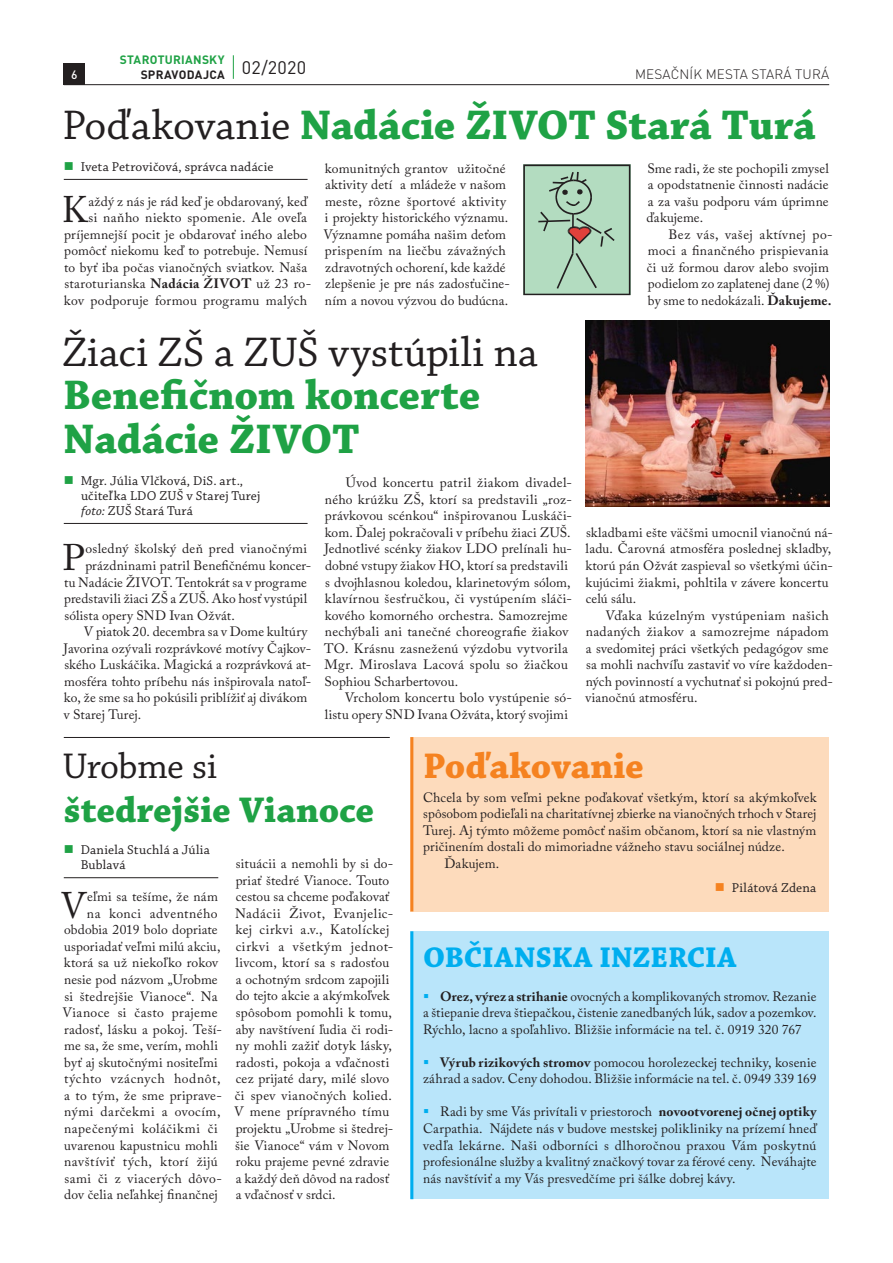
<style>
.page{position:relative;width:893px;height:1263px;background:#fff}
.page>*{position:absolute;margin:0;border:0;box-sizing:border-box;transform-origin:0 0}
.t1{font:700 43.5px/43.5px "Chaparral Pro";color:#1fa245}
.t2{font:43.5px "Chaparral Pro";letter-spacing:.005em;color:#231f20}
.t3{font:700 37.5px "Chaparral Pro";color:#1fa245}
.t4{font:700 37.5px "Chaparral Pro";color:#f58220}
.t5{font:37.5px "Chaparral Pro";letter-spacing:-.015em;color:#231f20}
.t6{font:36.75px "Adobe Caslon Pro";color:#231f20}
.t7{font:700 30px "Chaparral Pro";color:#00aeef}
.t8{font:13.5px/16.5px "Adobe Caslon Pro";letter-spacing:.015em;color:#231f20}
.t9{font:13.5px/15px "Chaparral Pro";letter-spacing:.02em;color:#231f20}
.t10{font:13.5px "Adobe Caslon Pro";letter-spacing:.04em;color:#231f20}
.t11{font:13.5px "Adobe Caslon Pro";letter-spacing:.035em;color:#231f20}
.t12{font:300 13.5px "DIN Pro";letter-spacing:.01em;color:#231f20}
.t13{font:700 12px/14.4px "DIN Pro";letter-spacing:.02em;color:#1fa245}
.t14{font:500 12px "DIN Pro";color:#fff}
.s1{color:#231f20}
.s2{font-weight:400;color:#231f20}
.s3{color:#1fa245}
.s4{font-weight:700}
.s5{font-style:italic}
.s6{color:#f58220}
.s7{color:#00aeef}
</style>
<div class="page">
<div style="left:64px;top:64px;width:21px;height:21px;background:#231f20"></div>
<hr style="left:64px;top:84px;width:765px;height:1px;background:#231f20">
<svg style="left:233px;top:55px;width:1px;height:24px"></svg>
<div style="left:410px;top:931px;width:419px;height:268px;background:#b9e5fa"></div>
<hr style="left:64px;top:877px;width:154px;height:1px;background:#231f20">
<hr style="left:64px;top:179px;width:244px;height:1px;background:#231f20">
<hr style="left:64px;top:523px;width:244px;height:1px;background:#231f20">
<div style="left:410px;top:737px;width:419px;height:174px;background:#fddbbc"></div>
<hr style="left:410px;top:737px;width:3px;height:174px;background:#f58220">
<hr style="left:410px;top:931px;width:3px;height:268px;background:#00aeef">
<hr style="left:64px;top:737px;width:326px;height:1px;background:#231f20">
<img style="left:585px;top:320px;width:244px;height:186px">
<svg style="left:523px;top:164px;width:107px;height:131px;background:#a4c6ad"></svg>
<p class="t13" style="left:141px;top:52px;width:167px;text-indent:-21px">STAROTURIANSKY<br><span class="s1">SPRAVODAJCA</span> <sup>02/2020</sup></p>
<p class="t14" style="left:71px;top:67px;width:8px">6</p>
<p class="t12" style="left:635px;top:65px;width:195px">MESAČNÍK MESTA STARÁ TURÁ</p>
<h1 class="t1" style="left:62px;top:104px;width:755px"><span class="s2">Poďakovanie</span> Nadácie ŽIVOT Stará Turá</h1>
<p class="t9" style="left:64px;top:159px;width:211px"><span class="s3">■</span> Iveta Petrovičová, správca nadácie</p>
<h3 class="t6" style="left:62px;top:188px;width:28px">K</h3>
<p class="t8" style="left:88px;top:193px;width:220px">aždý z nás je rád keď je obdarovaný, keď</p>
<p class="t8" style="left:323px;top:160px;width:188px">komunitných grantov užitočné aktivity detí a mládeže v našom meste, rôzne športové aktivity i projekty historického významu.<br>Významne pomáha našim deťom prispením na liečbu závažných zdravotných ochorení, kde každé zlepšenie je pre nás zadosťučine&shy;ním a novou výzvou do budúcna.</p>
<p class="t8" style="left:646px;top:160px;width:184px;text-align:justify">Sme radi, že ste pochopili zmysel a opodstatnenie činnosti nadácie a za vašu podporu vám úprimne ďakujeme.</p>
<p class="t8" style="left:89px;top:209px;width:220px">si naňho niekto spomenie. Ale oveľa</p>
<p class="t8" style="left:64px;top:226px;width:244px">príjemnejší pocit je obdarovať iného alebo</p>
<p class="t8" style="left:64px;top:242px;width:245px">pomôcť niekomu keď to potrebuje. Nemusí</p>
<p class="t8" style="left:64px;top:259px;width:245px">to byť iba počas vianočných sviatkov. Naša</p>
<p class="t8" style="left:64px;top:276px;width:248px">staroturianska <span class="s4">Nadácia ŽIVOT</span> už 23 ro-</p>
<p class="t8" style="left:64px;top:292px;width:245px">kov podporuje formou programu malých</p>
<p class="t8" style="left:647px;top:226px;width:187px;text-indent:22px">Bez vás, vašej aktívnej po&shy;moci a finančného prispievania či už formou darov alebo svojim podielom zo zaplatenej dane (2 %) by sme to nedokázali. <span class="s4">Ďakujeme.</span></p>
<h1 class="t2" style="left:62px;top:328px;width:477px">Žiaci ZŠ a ZUŠ vystúpili na</h1>
<h1 class="t1" style="left:63px;top:375px;width:419px">Benefičnom koncerte<br>Nadácie ŽIVOT</h1>
<p class="t9" style="left:81px;top:473px;width:181px;text-indent:-17px"><span class="s3">■</span> Mgr. Júlia Vlčková, DiS. art., učiteľka LDO ZUŠ v Starej Turej <span class="s5">foto:</span> ZUŠ Stará Turá</p>
<h3 class="t6" style="left:63px;top:536px;width:24px">P</h3>
<p class="t8" style="left:85px;top:540px;width:223px">osledný školský deň pred vianočnými</p>
<p class="t8" style="left:324px;top:474px;width:249px;text-indent:22px">Úvod koncertu patril žiakom divadel&shy;ného krúžku ZŠ, ktorí sa predstavili „roz&shy;právkovou scénkou“ inšpirovanou Luskáči&shy;kom. Ďalej pokračovali v príbehu žiaci ZUŠ.<br>Jednotlivé scénky žiakov LDO prelínali hu&shy;dobné vstupy žiakov HO, ktorí sa predstavili s dvojhlasnou koledou, klarinetovým sólom, klavírnou šesťručkou, či vystúpením sláči&shy;kového komorného orchestra. Samozrejme nechýbali ani tanečné choreografie žiakov TO. Krásnu zasneženú výzdobu vytvorila Mgr. Miroslava Lacová spolu so žiačkou Sophiou Scharbertovou.</p>
<p class="t8" style="left:325px;top:689px;width:249px;text-align:right">Vrcholom koncertu bolo vystúpenie só&shy;listu opery SND Ivana Ožváta, ktorý svojimi</p>
<p class="t8" style="left:85px;top:557px;width:227px">prázdninami patril Benefičnému koncer-</p>
<p class="t8" style="left:64px;top:574px;width:244px">tu Nadácie ŽIVOT. Tentokrát sa v programe</p>
<p class="t8" style="left:64px;top:590px;width:245px">predstavili žiaci ZŠ a ZUŠ. Ako hosť vystúpil</p>
<p class="t8" style="left:64px;top:607px;width:172px">sólista opery SND Ivan Ožvát.</p>
<p class="t8" style="left:84px;top:623px;width:225px">V piatok 20. decembra sa v Dome kultúry</p>
<p class="t8" style="left:64px;top:640px;width:249px">Javorina ozývali rozprávkové motívy Čajkov-</p>
<p class="t8" style="left:64px;top:656px;width:248px">ského Luskáčika. Magická a rozprávková at-</p>
<p class="t8" style="left:64px;top:673px;width:248px">mosféra tohto príbehu nás inšpirovala natoľ-</p>
<p class="t8" style="left:64px;top:689px;width:245px">ko, že sme sa ho pokúsili priblížiť aj divákom</p>
<p class="t8" style="left:64px;top:706px;width:79px">v Starej Turej.</p>
<p class="t8" style="left:586px;top:524px;width:249px">skladbami ešte väčšmi umocnil vianočnú ná&shy;ladu. Čarovná atmosféra poslednej skladby, ktorú pán Ožvát zaspieval so všetkými účin&shy;kujúcimi žiakmi, pohltila v závere koncertu celú sálu.</p>
<p class="t8" style="left:585px;top:607px;width:249px;text-indent:20px">Vďaka kúzelným vystúpeniam našich nadaných žiakov a samozrejme nápadom a svedomitej práci všetkých pedagógov sme sa mohli nachvíľu zastaviť vo víre každoden&shy;ných povinností a vychutnať si pokojnú pred&shy;vianočnú atmosféru.</p>
<h2 class="t5" style="left:62px;top:746px;width:156px">Urobme si</h2>
<h2 class="t3" style="left:64px;top:788px;width:312px">štedrejšie Vianoce</h2>
<p class="t9" style="left:81px;top:842px;width:131px;text-indent:-17px"><span class="s3">■</span> Daniela Stuchlá a Júlia<br>Bublavá</p>
<h3 class="t6" style="left:61px;top:883px;width:27px">V</h3>
<p class="t8" style="left:87px;top:888px;width:132px">eľmi sa tešíme, že nám</p>
<p class="t8" style="left:234px;top:855px;width:161px">situácii a nemohli by si do&shy;priať štedré Vianoce. Touto cestou sa chceme poďakovať<br>Nadácii Život, Evanjelic&shy;kej cirkvi a.v., Katolíckej cirkvi a všetkým jednot&shy;livcom, ktorí sa s radosťou a ochotným srdcom zapojili do tejto akcie a akýmkoľvek spôsobom pomohli k tomu, aby navštívení ľudia či rodi&shy;ny mohli zažiť dotyk lásky, radosti, pokoja a vďačnosti cez prijaté dary, milé slovo či spev vianočných kolied.<br>V mene prípravného tímu projektu „Urobme si štedrej&shy;šie Vianoce“ vám v Novom roku prajeme pevné zdravie a každý deň dôvod na radosť a vďačnosť v srdci.</p>
<p class="t11" style="left:87px;top:905px;width:132px">na konci adventného</p>
<p class="t8" style="left:64px;top:921px;width:155px">obdobia 2019 bolo dopriate</p>
<p class="t8" style="left:64px;top:938px;width:158px">usporiadať veľmi milú akciu,</p>
<p class="t8" style="left:64px;top:954px;width:156px">ktorá sa už niekoľko rokov</p>
<p class="t8" style="left:64px;top:971px;width:155px">nesie pod názvom „Urobme</p>
<p class="t8" style="left:64px;top:987px;width:155px">si štedrejšie Vianoce“. Na</p>
<p class="t8" style="left:63px;top:1004px;width:157px">Vianoce si často prajeme</p>
<p class="t8" style="left:64px;top:1021px;width:159px">radosť, lásku a pokoj. Teší-</p>
<p class="t8" style="left:64px;top:1037px;width:155px">me sa, že sme, verím, mohli</p>
<p class="t8" style="left:64px;top:1054px;width:155px">byť aj skutočnými nositeľmi</p>
<p class="t10" style="left:64px;top:1071px;width:158px">týchto vzácnych hodnôt,</p>
<p class="t8" style="left:64px;top:1087px;width:159px">a to tým, že sme priprave-</p>
<p class="t11" style="left:64px;top:1104px;width:158px">nými darčekmi a ovocím,</p>
<p class="t10" style="left:64px;top:1120px;width:155px">napečenými koláčikmi či</p>
<p class="t8" style="left:64px;top:1136px;width:155px">uvarenou kapustnicu mohli</p>
<p class="t10" style="left:64px;top:1153px;width:155px">navštíviť tých, ktorí žijú</p>
<p class="t8" style="left:64px;top:1170px;width:159px">sami či z viacerých dôvo-</p>
<p class="t8" style="left:64px;top:1186px;width:155px">dov čelia neľahkej finančnej</p>
<h2 class="t4" style="left:423px;top:744px;width:222px">Poďakovanie</h2>
<p class="t8" style="left:423px;top:789px;width:395px">Chcela by som veľmi pekne poďakovať všetkým, ktorí sa akýmkoľvek</p>
<p class="t8" style="left:423px;top:805px;width:395px">spôsobom podieľali na charitatívnej zbierke na vianočných trhoch v Starej</p>
<p class="t8" style="left:423px;top:822px;width:395px">Turej. Aj týmto môžeme pomôcť našim občanom, ktorí sa nie vlastným</p>
<p class="t8" style="left:423px;top:838px;width:363px">pričinením dostali do mimoriadne vážneho stavu sociálnej núdze.</p>
<p class="t8" style="left:444px;top:855px;width:56px">Ďakujem.</p>
<p class="t9" style="left:715px;top:880px;width:103px"><span class="s6">■</span> Pilátová Zdena</p>
<h3 class="t7" style="left:423px;top:940px;width:315px">OBČIANSKA INZERCIA</h3>
<p class="t8" style="left:423px;top:987px;width:395px;text-align:justify"><span class="s7">▪</span> <span class="s4">Orez, výrez a strihanie</span> ovocných a komplikovaných stromov. Rezanie a štiepanie dreva štiepačkou, čistenie zanedbaných lúk, sadov a pozemkov.<br>Rýchlo, lacno a spoľahlivo. Bližšie informácie na tel. č. 0919 320 767</p>
<p class="t8" style="left:423px;top:1054px;width:395px"><span class="s7">▪</span> <span class="s4">Výrub rizikových stromov</span> pomocou horolezeckej techniky, kosenie záhrad a sadov. Ceny dohodou. Bližšie informácie na tel. č. 0949 339 169</p>
<p class="t8" style="left:423px;top:1103px;width:395px;text-align:justify"><span class="s7">▪</span> Radi by sme Vás privítali v priestoroch <span class="s4">novootvorenej očnej optiky </span>Carpathia. Nájdete nás v budove mestskej polikliniky na prízemí hneď vedľa lekárne. Naši odborníci s dlhoročnou praxou Vám poskytnú profesionálne služby a kvalitný značkový tovar za férové ceny. Neváhajte nás navštíviť a my Vás presvedčíme pri šálke dobrej kávy.</p>
</div>
